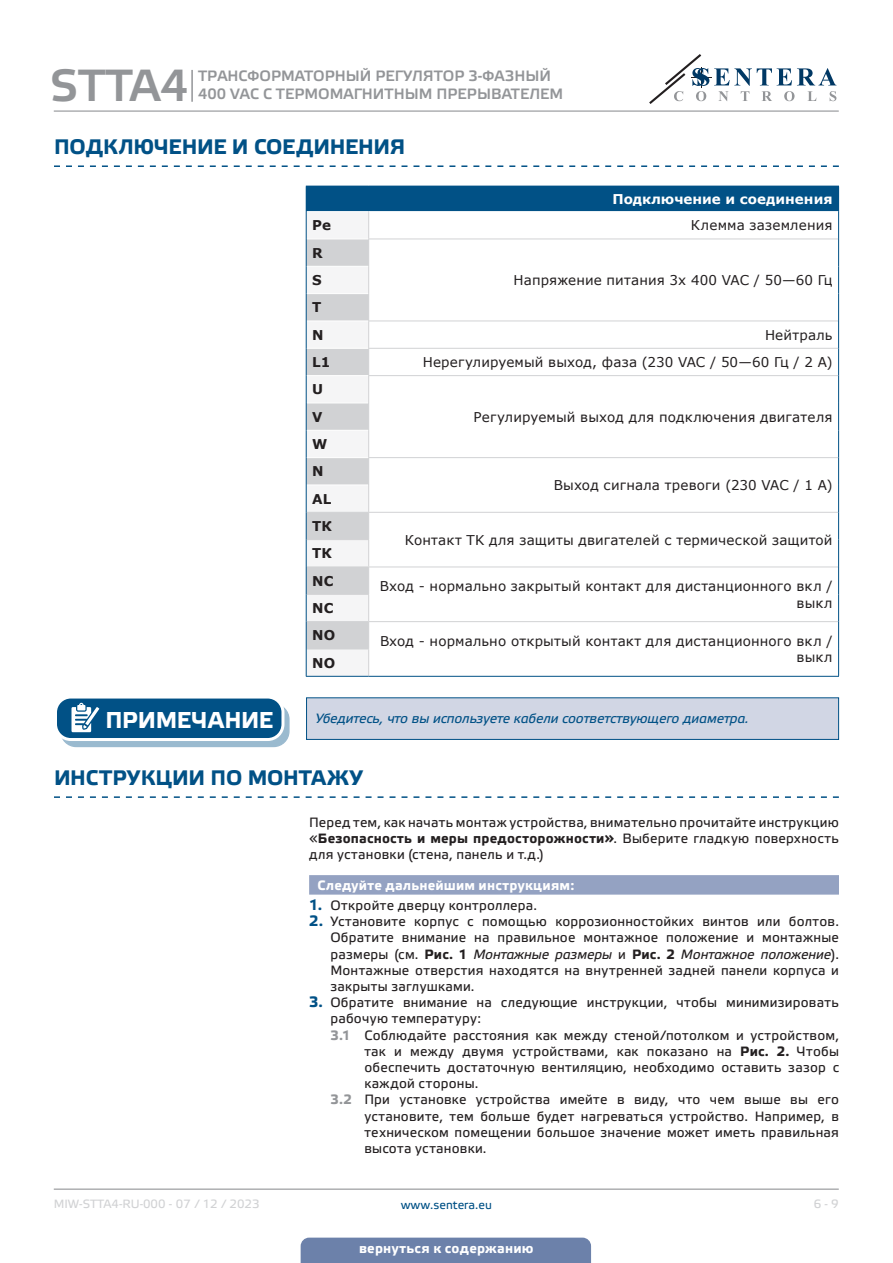
<style>
.page{position:relative;width:893px;height:1263px;background:#fff}
.page>*{position:absolute;margin:0;border:0;box-sizing:border-box;transform-origin:0 0}
.t1{font:45px "Etelka Medium Pro";color:#939598}
.t2{font:700 22.95px "Etelka Text Pro";letter-spacing:-.02em;color:#fff}
.t3{font:700 21px "Etelka Text Pro";letter-spacing:-.005em;color:#015186}
.t4{font:15px/18px "Etelka Medium Pro";color:#939598}
.body{font:13.5px/16.2px "Etelka Text Pro";letter-spacing:.015em;color:#231f20;text-align:justify}
.table_text{font:13.5px "Verdana";letter-spacing:.01em;color:#231f20}
.attention{font:italic 13.5px "Etelka Text Pro";letter-spacing:-.015em;color:#015186}
.Number-roman{font:700 13.5px "Etelka Text Pro";letter-spacing:.02em;color:#fff}
.tekst_Engels{font:700 13.5px "Verdana";letter-spacing:.005em;color:#231f20}
.head-table{font:700 13.5px "Verdana";color:#fff}
.t5{font:12px "Etelka Text Pro";color:#d1d2d4}
.t6{font:12px "Etelka Text Pro";color:#015186}
.s1{font-weight:700}
.s2{font-weight:700;font-size:15px;color:#015186}
.s3{font-style:italic}
.s4{font-weight:700;color:#939598}
</style>
<div class="page">
<hr style="left:54px;top:111px;width:785px;height:1px;background:#939598">
<hr style="left:54px;top:1188px;width:785px;height:2px;background:#939598">
<svg style="left:649px;top:54px;width:187px;height:50px"></svg>
<div style="left:301px;top:1237px;width:290px;height:26px;background:#6c81aa"></div>
<hr style="left:191px;top:70px;width:2px;height:32px;background:#939598">
<svg style="left:54px;top:165px;width:785px;height:2px"></svg>
<svg style="left:54px;top:796px;width:785px;height:2px"></svg>
<div style="left:306px;top:186px;width:533px;height:26px;background:#015186"></div>
<svg style="left:369px;top:238px;width:469px;height:438px"></svg>
<hr style="left:369px;top:676px;width:470px;height:1px;background:#015186">
<hr style="left:369px;top:512px;width:469px;height:1px;background:#d1d2d4">
<hr style="left:369px;top:567px;width:469px;height:1px;background:#d1d2d4">
<hr style="left:369px;top:621px;width:469px;height:1px;background:#d1d2d4">
<hr style="left:368px;top:239px;width:470px;height:1px;background:#d1d2d4">
<hr style="left:368px;top:321px;width:470px;height:1px;background:#d1d2d4">
<hr style="left:368px;top:348px;width:470px;height:1px;background:#d1d2d4">
<hr style="left:368px;top:375px;width:470px;height:1px;background:#d1d2d4">
<hr style="left:368px;top:457px;width:470px;height:1px;background:#d1d2d4">
<hr style="left:369px;top:211px;width:469px;height:1px;background:#fff">
<svg style="left:306px;top:211px;width:63px;height:465px"></svg>
<svg style="left:838px;top:211px;width:1px;height:465px"></svg>
<hr style="left:306px;top:676px;width:63px;height:1px;background:#015186">
<div style="left:61px;top:704px;width:228px;height:42px;background:#9abacf;border-radius:15px"></div>
<div style="left:60px;top:703px;width:230px;height:44px;border:1px solid #015186;border-radius:15px"></div>
<div style="left:55px;top:697px;width:228px;height:42px;background:#015186;border-radius:15px"></div>
<div style="left:54px;top:695px;width:230px;height:46px;border:3px solid #fff;border-radius:15px"></div>
<svg style="left:71px;top:703px;width:41px;height:37px"></svg>
<div style="left:307px;top:698px;width:532px;height:41px;background:#d1d6e4"></div>
<div style="left:306px;top:697px;width:533px;height:43px;border:1px solid #015186"></div>
<div style="left:309px;top:875px;width:530px;height:20px;background:#94a2c2"></div>
<h1 class="t1" style="left:50px;top:61px;width:140px">STTA4</h1>
<p class="t4" style="left:198px;top:67px;width:367px">ТРАНСФОРМАТОРНЫЙ РЕГУЛЯТОР 3-ФАЗНЫЙ<br>400 VAC С ТЕРМОМАГНИТНЫМ ПРЕРЫВАТЕЛЕМ</p>
<p class="t3" style="left:54px;top:134px;width:353px">ПОДКЛЮЧЕНИЕ И СОЕДИНЕНИЯ</p>
<p class="head-table" style="left:612px;top:190px;width:222px">Подключение и соединения</p>
<p class="tekst_Engels" style="left:312px;top:216px;width:20px">Pe</p>
<p class="table_text" style="left:691px;top:216px;width:143px">Клемма заземления</p>
<p class="tekst_Engels" style="left:312px;top:243px;width:12px">R</p>
<p class="tekst_Engels" style="left:312px;top:271px;width:11px">S</p>
<p class="table_text" style="left:514px;top:271px;width:320px">Напряжение питания 3x 400 VAC / 50—60 Гц</p>
<p class="tekst_Engels" style="left:312px;top:298px;width:11px">T</p>
<p class="tekst_Engels" style="left:312px;top:325px;width:13px">N</p>
<p class="table_text" style="left:765px;top:326px;width:69px">Нейтраль</p>
<p class="tekst_Engels" style="left:312px;top:353px;width:20px">L1</p>
<p class="table_text" style="left:423px;top:353px;width:411px">Нерегулируемый выход, фаза (230 VAC / 50—60 Гц / 2 А)</p>
<p class="tekst_Engels" style="left:312px;top:380px;width:12px">U</p>
<p class="tekst_Engels" style="left:312px;top:407px;width:12px">V</p>
<p class="table_text" style="left:474px;top:408px;width:361px">Регулируемый выход для подключения двигателя</p>
<p class="tekst_Engels" style="left:312px;top:435px;width:17px">W</p>
<p class="tekst_Engels" style="left:312px;top:462px;width:13px">N</p>
<p class="table_text" style="left:554px;top:476px;width:280px">Выход сигнала тревоги (230 VAC / 1 A)</p>
<p class="tekst_Engels" style="left:312px;top:489px;width:21px">AL</p>
<p class="tekst_Engels" style="left:312px;top:517px;width:21px">ТК</p>
<p class="table_text" style="left:405px;top:531px;width:429px">Контакт TK для защиты двигателей с термической защитой</p>
<p class="tekst_Engels" style="left:312px;top:544px;width:21px">ТК</p>
<p class="tekst_Engels" style="left:312px;top:571px;width:23px">NC</p>
<p class="table_text" style="left:380px;top:577px;width:454px">Вход - нормально закрытый контакт для дистанционного вкл /</p>
<p class="tekst_Engels" style="left:312px;top:599px;width:23px">NC</p>
<p class="table_text" style="left:797px;top:593px;width:38px">выкл</p>
<p class="tekst_Engels" style="left:312px;top:626px;width:24px">NO</p>
<p class="table_text" style="left:380px;top:632px;width:454px">Вход - нормально открытый контакт для дистанционного вкл /</p>
<p class="tekst_Engels" style="left:312px;top:653px;width:24px">NO</p>
<p class="table_text" style="left:797px;top:648px;width:38px">выкл</p>
<p class="t2" style="left:106px;top:705px;width:169px">ПРИМЕЧАНИЕ</p>
<p class="attention" style="left:315px;top:711px;width:435px">Убедитесь, что вы используете кабели соответствующего диаметра.</p>
<p class="t3" style="left:54px;top:765px;width:311px">ИНСТРУКЦИИ ПО МОНТАЖУ</p>
<p class="body" style="left:309px;top:815px;width:531px">Перед тем, как начать монтаж устройства, внимательно прочитайте инструкцию «<span class="s1">Безопасность и меры предосторожности»</span>. Выберите гладкую поверхность для установки (стена, панель и т.д.)</p>
<p class="Number-roman" style="left:318px;top:876px;width:258px">Следуйте дальнейшим инструкциям:</p>
<p class="body" style="left:309px;top:898px;width:229px"><span class="s2">1.</span> Откройте дверцу контроллера.</p>
<p class="body" style="left:330px;top:914px;width:510px;text-indent:-21px"><span class="s2">2.</span> Установите корпус с помощью коррозионностойких винтов или болтов.<br>Обратите внимание на правильное монтажное положение и монтажные размеры (см. <span class="s1">Рис. 1</span> <span class="s3">Монтажные размеры</span> и <span class="s1">Рис. 2</span> <span class="s3">Монтажное положение</span>).<br>Монтажные отверстия находятся на внутренней задней панели корпуса и закрыты заглушками.</p>
<p class="body" style="left:330px;top:995px;width:510px;text-indent:-21px"><span class="s2">3.</span> Обратите внимание на следующие инструкции, чтобы минимизировать рабочую температуру:</p>
<p class="body" style="left:364px;top:1028px;width:476px;text-indent:-34px"><span class="s4">3.1</span> Соблюдайте расстояния как между стеной/потолком и устройством, так и между двумя устройствами, как показано на <span class="s1">Рис. 2.</span> Чтобы обеспечить достаточную вентиляцию, необходимо оставить зазор с каждой стороны.</p>
<p class="body" style="left:364px;top:1092px;width:476px;text-indent:-34px"><span class="s4">3.2</span> При установке устройства имейте в виду, что чем выше вы его установите, тем больше будет нагреваться устройство. Например, в техническом помещении большое значение может иметь правильная высота установки.</p>
<p class="t5" style="left:54px;top:1197px;width:207px">MIW-STTA4-RU-000 - 07 / 12 / 2023</p>
<p class="t6" style="left:401px;top:1198px;width:93px">www.sentera.eu</p>
<p class="t5" style="left:814px;top:1197px;width:27px">6 - 9</p>
<p class="Number-roman" style="left:359px;top:1239px;width:176px">вернуться к содержанию</p>
</div>
